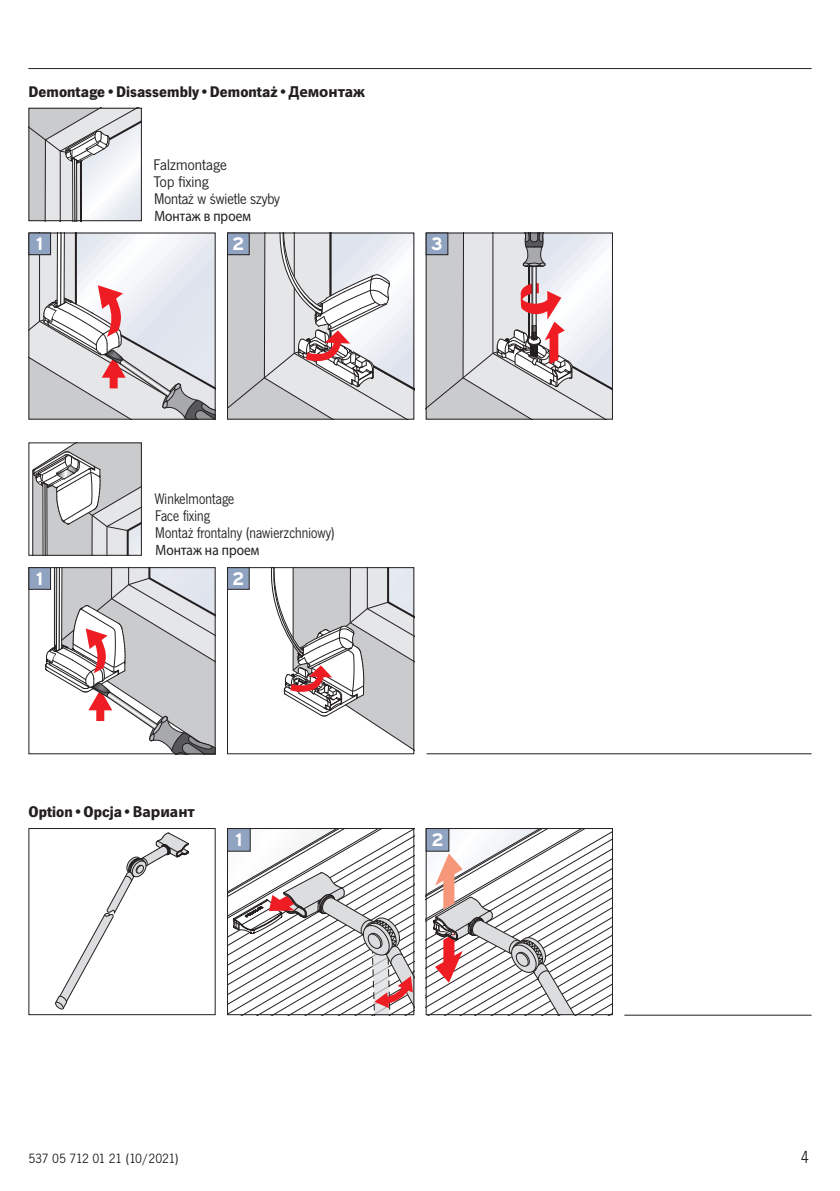
<style>
.page{position:relative;width:840px;height:1191px;background:#fff}
.page>*{position:absolute;margin:0;border:0;box-sizing:border-box;transform-origin:0 0}
.t1{font:700 18px "Interstate";color:#fff}
.t2{font:18px "News Got";color:#231f20;scale:.88 1}
.t3{font:700 16px "News Got";color:#231f20}
.t4{font:16px/17px "News Got";color:#231f20;scale:.9 1}
.t5{font:16px/17px "News Got";color:#231f20}
.t6{font:15px "Myriad Pro";color:#231f20;scale:.9 1}
.t7{font:14px "News Got TOT";letter-spacing:-.04em;color:#231f20}
.s1{font-family:"Myriad Pro"}
</style>
<div class="page">
<svg style="left:30px;top:234px;width:183px;height:184px"></svg>
<svg style="left:45px;top:567px;width:171px;height:187px"></svg>
<div style="left:28px;top:567px;width:187px;height:187px;border:1px solid #231f20"></div>
<svg style="left:229px;top:234px;width:183px;height:184px"></svg>
<div style="left:227px;top:232px;width:187px;height:188px;border:1px solid #231f20"></div>
<svg style="left:271px;top:569px;width:141px;height:181px"></svg>
<div style="left:227px;top:567px;width:187px;height:187px;border:1px solid #231f20"></div>
<svg style="left:229px;top:830px;width:183px;height:183px"></svg>
<div style="left:227px;top:828px;width:187px;height:187px;border:1px solid #231f20"></div>
<svg style="left:427px;top:234px;width:183px;height:184px"></svg>
<div style="left:425px;top:232px;width:187px;height:188px;border:1px solid #231f20"></div>
<svg style="left:427px;top:830px;width:183px;height:183px"></svg>
<div style="left:425px;top:828px;width:187px;height:187px;border:1px solid #231f20"></div>
<svg style="left:55px;top:832px;width:134px;height:177px"></svg>
<div style="left:28px;top:828px;width:187px;height:187px;border:1px solid #231f20"></div>
<svg style="left:32px;top:444px;width:108px;height:110px"></svg>
<div style="left:28px;top:442px;width:114px;height:114px;border:1px solid #231f20"></div>
<hr style="left:426px;top:753px;width:385px;height:1px;background:#231f20">
<hr style="left:28px;top:68px;width:783px;height:1px;background:#231f20">
<hr style="left:624px;top:1014px;width:187px;height:1px;background:#231f20">
<svg style="left:30px;top:110px;width:110px;height:109px"></svg>
<div style="left:28px;top:108px;width:114px;height:113px;border:1px solid #231f20"></div>
<div style="left:29px;top:233px;width:22px;height:22px;background:#90a3c0"></div>
<div style="left:28px;top:232px;width:23px;height:23px;border:1px solid #231f20"></div>
<div style="left:29px;top:567px;width:22px;height:22px;background:#90a3c0"></div>
<div style="left:28px;top:567px;width:23px;height:23px;border:1px solid #231f20"></div>
<div style="left:227px;top:828px;width:23px;height:23px;background:#90a3c0"></div>
<div style="left:227px;top:828px;width:23px;height:23px;border:1px solid #231f20"></div>
<div style="left:227px;top:233px;width:22px;height:22px;background:#90a3c0"></div>
<div style="left:227px;top:232px;width:22px;height:23px;border:1px solid #231f20"></div>
<div style="left:227px;top:567px;width:22px;height:22px;background:#90a3c0"></div>
<div style="left:227px;top:567px;width:22px;height:23px;border:1px solid #231f20"></div>
<div style="left:426px;top:828px;width:22px;height:23px;background:#90a3c0"></div>
<div style="left:425px;top:828px;width:24px;height:23px;border:1px solid #231f20"></div>
<div style="left:426px;top:233px;width:21px;height:22px;background:#90a3c0"></div>
<div style="left:425px;top:232px;width:23px;height:23px;border:1px solid #231f20"></div>
<p class="t3" style="left:29px;top:82px;width:338px">Demontage•Disassembly•Demontaż•<span class="s1">Демонтаж</span></p>
<p class="t1" style="left:36px;top:234px;width:8px">1</p>
<p class="t5" style="left:153px;top:156px;width:128px">Falzmontage<br>Top fixing<br>Montaż w świetle szyby</p>
<p class="t6" style="left:154px;top:207px;width:109px">Монтаж в проем</p>
<p class="t1" style="left:232px;top:234px;width:14px">2</p>
<p class="t1" style="left:431px;top:234px;width:13px">3</p>
<p class="t1" style="left:36px;top:568px;width:8px">1</p>
<p class="t4" style="left:155px;top:491px;width:202px">Winkelmontage<br>Face fixing<br>Montaż frontalny (nawierzchniowy)</p>
<p class="t6" style="left:155px;top:541px;width:117px">Монтаж на проем</p>
<p class="t1" style="left:232px;top:568px;width:14px">2</p>
<p class="t3" style="left:29px;top:802px;width:168px">Option•Opcja•<span class="s1">Вариант</span></p>
<p class="t1" style="left:235px;top:830px;width:8px">1</p>
<p class="t1" style="left:431px;top:830px;width:14px">2</p>
<p class="t7" style="left:28px;top:1150px;width:152px">537 05 712 01 21 (10/2021)</p>
<p class="t2" style="left:800px;top:1147px;width:10px">4</p>
</div>
